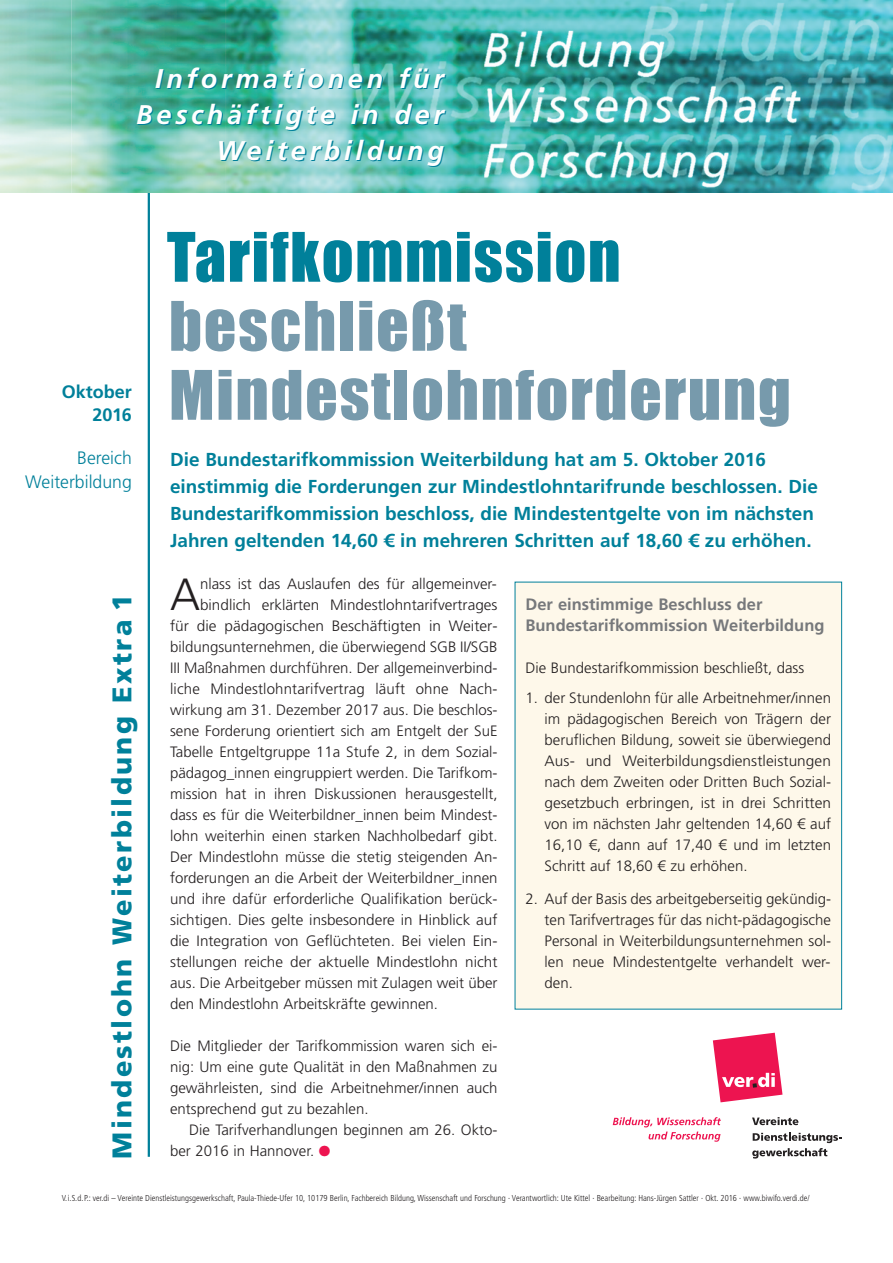
<style>
.page{position:relative;width:893px;height:1263px;background:#fff}
.page>*{position:absolute;margin:0;border:0;box-sizing:border-box;transform-origin:0 0}
.t1{font:63px/69px "Impact";letter-spacing:.025em;color:#779aac}
.t2{font:63px "Impact";letter-spacing:.025em;color:#00809a}
.t3{font:300 45px "Frutiger LT";color:#231f20}
.t4{font:italic 700 27px/36px "Frutiger LT";letter-spacing:.14em;color:#fff;text-align:right}
.t5{font:900 27px "Frutiger LT";letter-spacing:.085em;color:#00809a}
.t6{font:700 18.75px/27px "Frutiger LT";color:#00809a}
.t7{font:300 18px/24px "Frutiger LT";color:#00809a;text-align:right}
.t8{font:700 18px/22.5px "Frutiger LT";color:#00809a;text-align:right}
.t9{font:700 16.5px/21px "Frutiger LT";color:#76787b}
.t10{font:300 15px/21px "Frutiger LT";color:#231f20;text-align:justify}
.t11{font:300 condensed 8.7px "Frutiger LT";color:#231f20}
</style>
<div class="page">
<svg style="left:713px;top:1033px;width:69px;height:69px"></svg>
<svg style="left:752px;top:1117px;width:46px;height:8px"></svg>
<svg style="left:752px;top:1133px;width:90px;height:25px"></svg>
<svg style="left:613px;top:1117px;width:108px;height:25px"></svg>
<hr style="left:148px;top:193px;width:2px;height:964px;background:#00809a">
<img style="left:0;top:0;width:893px;height:193px">
<div style="left:515px;top:582px;width:326px;height:427px;background:#fef8ea"></div>
<h3 class="t4" style="left:136px;top:63px;width:309px">Informationen für<br>Beschäftigte in der<br>Weiterbildung</h3>
<p class="t8" style="left:62px;top:382px;width:72px">Oktober<br>2016</p>
<p class="t7" style="left:25px;top:448px;width:108px">Bereich<br>Weiterbildung</p>
<h1 class="t2" style="left:167px;top:223px;width:455px">Tarifkommission</h1>
<h1 class="t1" style="left:169px;top:294px;width:623px">beschließt<br>Mindestlohnforderung</h1>
<p class="t6" style="left:170px;top:447px;width:649px">Die Bundestarifkommission Weiterbildung hat am 5. Oktober 2016 einstimmig die Forderungen zur Mindestlohntarifrunde beschlossen. Die Bundestarifkommission beschloss, die Mindestentgelte von im nächsten Jahren geltenden 14,60 € in mehreren Schritten auf 18,60 € zu erhöhen.</p>
<h2 class="t3" style="left:170px;top:577px;width:32px">A</h2>
<p class="t10" style="left:200px;top:575px;width:298px">nlass ist das Auslaufen des für allgemeinver-</p>
<p class="t9" style="left:525px;top:595px;width:301px">Der einstimmige Beschluss der<br>Bundestarifkommission Weiterbildung</p>
<p class="t10" style="left:525px;top:659px;width:280px">Die Bundestarifkommission beschließt, dass</p>
<p class="t10" style="left:545px;top:688px;width:288px;text-indent:-19px">1. der Stundenlohn für alle Arbeitnehmer/innen im pädagogischen Bereich von Trägern der beruflichen Bildung, soweit sie überwiegend Aus- und Weiterbildungsdienstleistungen nach dem Zweiten oder Dritten Buch Sozial&shy;gesetzbuch erbringen, ist in drei Schritten von im nächsten Jahr geltenden 14,60 € auf 16,10 €, dann auf 17,40 € und im letzten Schritt auf 18,60 € zu erhöhen.</p>
<p class="t10" style="left:545px;top:890px;width:288px;text-indent:-19px">2. Auf der Basis des arbeitgeberseitig gekündig&shy;ten Tarifvertrages für das nicht-pädagogische Personal in Weiterbildungsunternehmen sol&shy;len neue Mindestentgelte verhandelt wer&shy;den.</p>
<h3 class="t5" style="left:111px;top:1159px;width:566px;rotate:-90deg">Mindestlohn Weiterbildung Extra 1</h3>
<p class="t11" style="left:62px;top:1195px;width:749px">V.i.S.d.P.: ver.di – Vereinte Dienstleistungsgewerkschaft, Paula-Thiede-Ufer 10, 10179 Berlin, Fachbereich Bildung, Wissenschaft und Forschung · Verantwortlich: Ute Kittel · Bearbeitung: Hans-Jürgen Sattler · Okt. 2016 · www.biwifo.verdi.de/</p>
<p class="t10" style="left:200px;top:596px;width:299px">bindlich erklärten Mindestlohntarifvertrages</p>
<p class="t10" style="left:170px;top:617px;width:329px">für die pädagogischen Beschäftigten in Weiter-</p>
<p class="t10" style="left:170px;top:638px;width:329px">bildungsunternehmen, die überwiegend SGB II/SGB</p>
<p class="t10" style="left:170px;top:659px;width:329px">III Maßnahmen durchführen. Der allgemeinverbind-</p>
<p class="t10" style="left:170px;top:680px;width:329px">liche Mindestlohntarifvertrag läuft ohne Nach-</p>
<p class="t10" style="left:170px;top:701px;width:329px">wirkung am 31. Dezember 2017 aus. Die beschlos-</p>
<p class="t10" style="left:170px;top:722px;width:329px">sene Forderung orientiert sich am Entgelt der SuE</p>
<p class="t10" style="left:170px;top:743px;width:329px">Tabelle Entgeltgruppe 11a Stufe 2, in dem Sozial-</p>
<p class="t10" style="left:170px;top:764px;width:329px">pädagog_innen eingruppiert werden. Die Tarifkom-</p>
<p class="t10" style="left:170px;top:785px;width:329px">mission hat in ihren Diskussionen herausgestellt,</p>
<p class="t10" style="left:170px;top:806px;width:329px">dass es für die Weiterbildner_innen beim Mindest-</p>
<p class="t10" style="left:170px;top:827px;width:329px">lohn weiterhin einen starken Nachholbedarf gibt.</p>
<p class="t10" style="left:170px;top:848px;width:329px">Der Mindestlohn müsse die stetig steigenden An-</p>
<p class="t10" style="left:170px;top:869px;width:329px">forderungen an die Arbeit der Weiterbildner_innen</p>
<p class="t10" style="left:170px;top:890px;width:329px">und ihre dafür erforderliche Qualifikation berück-</p>
<p class="t10" style="left:170px;top:911px;width:329px">sichtigen. Dies gelte insbesondere in Hinblick auf</p>
<p class="t10" style="left:170px;top:932px;width:329px">die Integration von Geflüchteten. Bei vielen Ein-</p>
<p class="t10" style="left:170px;top:953px;width:329px">stellungen reiche der aktuelle Mindestlohn nicht</p>
<p class="t10" style="left:170px;top:974px;width:329px">aus. Die Arbeitgeber müssen mit Zulagen weit über</p>
<p class="t10" style="left:170px;top:995px;width:269px">den Mindestlohn Arbeitskräfte gewinnen.</p>
<p class="t10" style="left:170px;top:1037px;width:329px">Die Mitglieder der Tarifkommission waren sich ei&shy;nig: Um eine gute Qualität in den Maßnahmen zu gewährleisten, sind die Arbeitnehmer/innen auch entsprechend gut zu bezahlen.</p>
<p class="t10" style="left:170px;top:1121px;width:329px;text-indent:19px">Die Tarifverhandlungen beginnen am 26. Okto&shy;ber 2016 in Hannover.</p>
</div>
